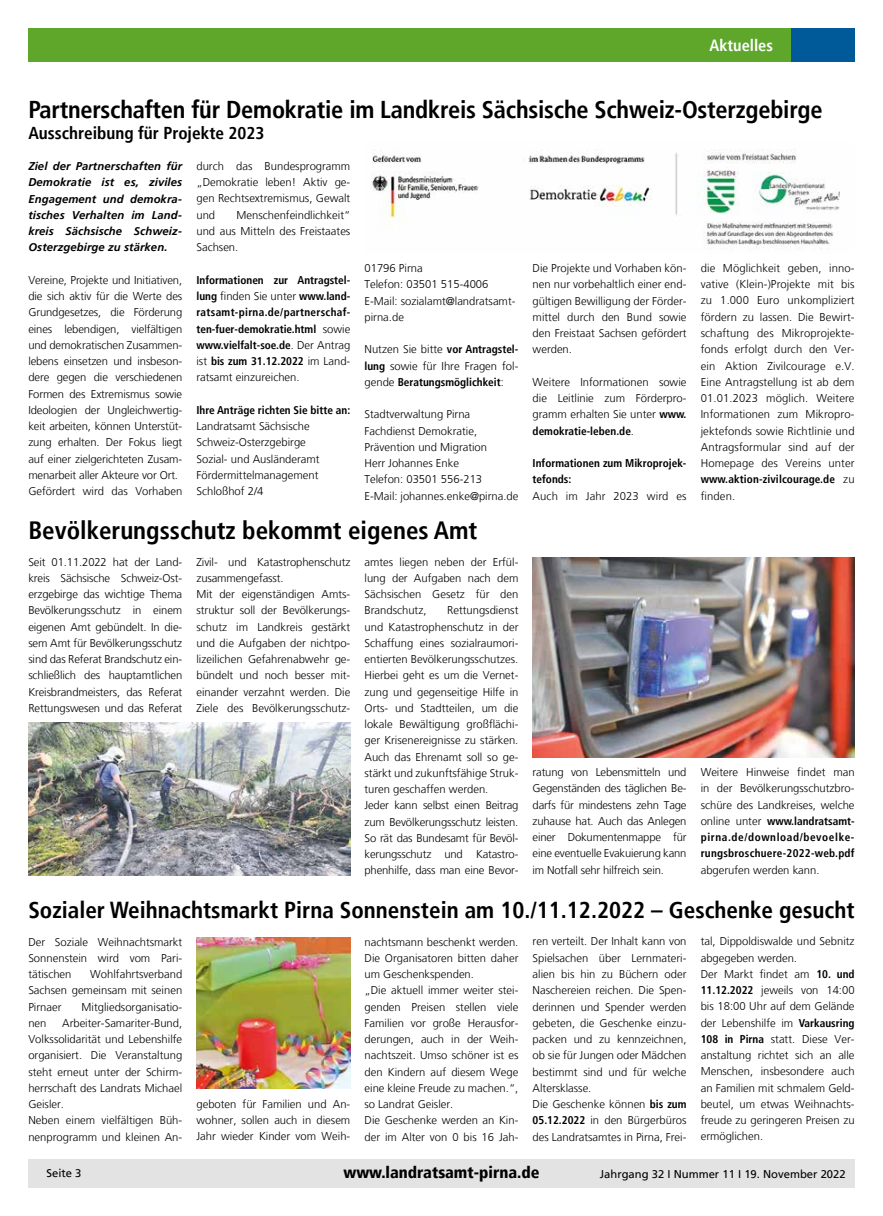
<style>
.page{position:relative;width:883px;height:1216px;background:#fff}
.page>*{position:absolute;margin:0;border:0;box-sizing:border-box;transform-origin:0 0}
.t1{font:700 condensed 25px "Frutiger";color:#000}
.t2{font:700 condensed 24.38px "Frutiger";letter-spacing:-.01em;color:#000}
.t3{font:700 condensed 23.12px "Frutiger";color:#000}
.t4{font:700 condensed 17.25px "Frutiger";color:#000}
.t5{font:900 condensed 16.25px "Frutiger";color:#000}
.t6{font:700 condensed 16.25px "Frutiger";color:#fff}
.t7{font:300 11.25px/16.2px "Frutiger";color:#000;text-align:justify}
.t8{font:700 condensed 11.25px/16.2px "Frutiger";color:#000;text-align:justify}
.t9{font:italic 700 11.25px/16.2px "Frutiger";letter-spacing:.01em;color:#000;text-align:justify}
.t10{font:11.25px "Frutiger";color:#000}
.s1{font-weight:300;font-stretch:normal}
.s2{font-weight:700;font-stretch:condensed}
</style>
<div class="page">
<div style="left:28px;top:28px;width:814px;height:34px;background:#5ea72b"></div>
<div style="left:790px;top:28px;width:64px;height:34px;background:#005a9a"></div>
<div style="left:28px;top:1159px;width:826px;height:28px;background:#e3e3e3"></div>
<img style="left:371px;top:149px;width:469px;height:99px">
<img style="left:28px;top:722px;width:322px;height:153px">
<img style="left:196px;top:937px;width:154px;height:151px">
<img style="left:532px;top:557px;width:322px;height:200px">
<h3 class="t6" style="left:709px;top:36px;width:65px">Aktuelles</h3>
<h2 class="t2" style="left:28px;top:95px;width:795px">Partnerschaften für Demokratie im Landkreis Sächsische Schweiz-Osterzgebirge</h2>
<h3 class="t4" style="left:28px;top:123px;width:237px">Ausschreibung für Projekte 2023</h3>
<p class="t9" style="left:28px;top:158px;width:155px">Ziel der Partnerschaften für Demokratie ist es, ziviles Engagement und demokra&shy;tisches Verhalten im Land&shy;kreis Sächsische Schweiz-Osterzgebirge zu stärken.</p>
<p class="t7" style="left:28px;top:272px;width:155px;text-align:left">Vereine, Projekte und Initiativen, die sich aktiv für die Werte des<br>Grundgesetzes, die Förderung eines lebendigen, vielfältigen und demokratischen Zusammen&shy;lebens einsetzen und insbeson&shy;dere gegen die verschiedenen<br>Formen des Extremismus sowie<br>Ideologien der Ungleichwertig&shy;keit arbeiten, können Unterstüt&shy;zung erhalten. Der Fokus liegt auf einer zielgerichteten Zusam&shy;menarbeit aller Akteure vor Ort.<br>Gefördert wird das Vorhaben</p>
<p class="t7" style="left:196px;top:158px;width:155px">durch das Bundesprogramm „Demokratie leben! Aktiv ge&shy;gen Rechtsextremismus, Gewalt und</p>
<p class="t7" style="left:196px;top:207px;width:155px;text-indent:40px">Menschenfeindlichkeit“ und aus Mitteln des Freistaates Sachsen.</p>
<p class="t8" style="left:196px;top:272px;width:155px">Informationen zur Antragstel&shy;lung <span class="s1">finden Sie unter</span> www.land&shy;ratsamt-pirna.de/partnerschaf&shy;ten-fuer-demokratie.html <span class="s1">sowie </span>www.vielfalt-soe.de<span class="s1">. Der Antrag ist</span> bis zum 31.12.2022 <span class="s1">im Land&shy;ratsamt einzureichen.</span></p>
<p class="t8" style="left:196px;top:402px;width:155px">Ihre Anträge richten Sie bitte an:</p>
<p class="t7" style="left:196px;top:418px;width:125px;text-align:left">Landratsamt Sächsische<br>Schweiz-Osterzgebirge<br>Sozial- und Ausländeramt<br>Fördermittelmanagement<br>Schloßhof 2/4</p>
<p class="t7" style="left:364px;top:260px;width:152px;text-align:left">01796 Pirna<br>Telefon: 03501 515-4006<br>E-Mail: sozialamt@landratsamt&shy;pirna.de</p>
<p class="t7" style="left:364px;top:341px;width:155px">Nutzen Sie bitte <span class="s2">vor Antragstel&shy;lung</span> sowie für Ihre Fragen fol&shy;gende <span class="s2">Beratungsmöglichkeit</span>:</p>
<p class="t7" style="left:364px;top:406px;width:155px;text-align:left">Stadtverwaltung Pirna<br>Fachdienst Demokratie,<br>Prävention und Migration<br>Herr Johannes Enke<br>Telefon: 03501 556-213<br>E-Mail: johannes.enke@pirna.de</p>
<h1 class="t1" style="left:28px;top:516px;width:450px">Bevölkerungsschutz bekommt eigenes Amt</h1>
<p class="t7" style="left:28px;top:554px;width:155px">Seit 01.11.2022 hat der Land&shy;kreis Sächsische Schweiz-Ost&shy;erzgebirge das wichtige Thema Bevölkerungsschutz in einem eigenen Amt gebündelt. In die&shy;sem Amt für Bevölkerungsschutz sind das Referat Brandschutz ein&shy;schließlich des hauptamtlichen Kreisbrandmeisters, das Referat Rettungswesen und das Referat</p>
<p class="t7" style="left:196px;top:553px;width:155px;text-align:left">Zivil- und Katastrophenschutz zusammengefasst.<br>Mit der eigenständigen Amts&shy;struktur soll der Bevölkerungs&shy;schutz im Landkreis gestärkt und die Aufgaben der nichtpo&shy;lizeilichen Gefahrenabwehr ge&shy;bündelt und noch besser mit&shy;einander verzahnt werden. Die<br>Ziele des Bevölkerungsschutz-</p>
<p class="t7" style="left:364px;top:553px;width:155px">amtes liegen neben der Erfül&shy;lung der Aufgaben nach dem Sächsischen Gesetz für den Brandschutz,</p>
<p class="t7" style="left:364px;top:602px;width:155px;text-align:left;text-indent:83px">Rettungsdienst und Katastrophenschutz in der<br>Schaffung eines sozialraumori&shy;entierten Bevölkerungsschutzes.<br>Hierbei geht es um die Vernet&shy;zung und gegenseitige Hilfe in<br>Orts- und Stadtteilen, um die lokale Bewältigung großflächi&shy;ger Krisenereignisse zu stärken.<br>Auch das Ehrenamt soll so ge&shy;stärkt und zukunftsfähige Struk&shy;turen geschaffen werden.<br>Jeder kann selbst einen Beitrag zum Bevölkerungsschutz leisten.<br>So rät das Bundesamt für Bevöl&shy;kerungsschutz und Katastro&shy;phenhilfe, dass man eine Bevor-</p>
<p class="t7" style="left:532px;top:260px;width:155px">Die Projekte und Vorhaben kön&shy;nen nur vorbehaltlich einer end&shy;gültigen Bewilligung der Förder&shy;mittel durch den Bund sowie den Freistaat Sachsen gefördert werden.</p>
<p class="t7" style="left:532px;top:374px;width:155px">Weitere Informationen sowie die Leitlinie zum Förderpro&shy;gramm erhalten Sie unter <span class="s2">www. demokratie-leben.de</span>.</p>
<p class="t8" style="left:532px;top:455px;width:155px">Informationen zum Mikroprojek&shy;tefonds:</p>
<p class="t7" style="left:532px;top:487px;width:155px">Auch im Jahr 2023 wird es</p>
<p class="t7" style="left:700px;top:260px;width:155px">die Möglichkeit geben, inno&shy;vative (Klein-)Projekte mit bis zu 1.000 Euro unkompliziert fördern zu lassen. Die Bewirt&shy;schaftung des Mikroprojekte&shy;fonds erfolgt durch den Ver&shy;ein Aktion Zivilcourage e.V.<br>Eine Antragstellung ist ab dem 01.01.2023 möglich. Weitere Informationen zum Mikropro&shy;jektefonds sowie Richtlinie und Antragsformular sind auf der Homepage des Vereins unter <span class="s2">www.aktion-zivilcourage.de</span> zu finden.</p>
<p class="t7" style="left:532px;top:764px;width:155px">ratung von Lebensmitteln und Gegenständen des täglichen Be&shy;darfs für mindestens zehn Tage zuhause hat. Auch das Anlegen einer Dokumentenmappe für eine eventuelle Evakuierung kann im Notfall sehr hilfreich sein.</p>
<p class="t7" style="left:700px;top:764px;width:155px">Weitere Hinweise findet man in der Bevölkerungsschutzbro&shy;schüre des Landkreises, welche online unter <span class="s2">www.landratsamt&shy;pirna.de/download/bevoelke&shy;rungsbroschuere-2022-web.pdf</span></p>
<p class="t7" style="left:700px;top:861px;width:120px">abgerufen werden kann.</p>
<h3 class="t3" style="left:28px;top:896px;width:827px">Sozialer Weihnachtsmarkt Pirna Sonnenstein am 10./11.12.2022 – Geschenke gesucht</h3>
<p class="t7" style="left:28px;top:933px;width:155px">Der Soziale Weihnachtsmarkt Sonnenstein wird vom Pari&shy;tätischen</p>
<p class="t7" style="left:28px;top:966px;width:155px;text-indent:62px">Wohlfahrtsverband Sachsen gemeinsam mit seinen Pirnaer</p>
<p class="t7" style="left:81px;top:998px;width:102px">Mitgliedsorganisatio-</p>
<p class="t7" style="left:28px;top:1014px;width:155px;text-align:left;text-indent:34px">Arbeiter-Samariter-Bund,<br>Volkssolidarität und Lebenshilfe organisiert. Die Veranstaltung steht erneut unter der Schirm&shy;herrschaft des Landrats Michael<br>Geisler.<br>Neben einem vielfältigen Büh&shy;nenprogramm und kleinen An-</p>
<p class="t7" style="left:28px;top:1014px;width:20px">nen</p>
<p class="t7" style="left:196px;top:1095px;width:155px">geboten für Familien und An&shy;wohner, sollen auch in diesem Jahr wieder Kinder vom Weih-</p>
<p class="t7" style="left:364px;top:933px;width:155px;text-align:left">nachtsmann beschenkt werden.<br>Die Organisatoren bitten daher um Geschenkspenden.<br>„Die aktuell immer weiter stei&shy;genden Preisen stellen viele<br>Familien vor große Herausfor&shy;derungen, auch in der Weih&shy;nachtszeit. Umso schöner ist es den Kindern auf diesem Wege eine kleine Freude zu machen.“, so Landrat Geisler.<br>Die Geschenke werden an Kin&shy;der im Alter von 0 bis 16 Jah-</p>
<p class="t7" style="left:532px;top:933px;width:155px;text-align:left">ren verteilt. Der Inhalt kann von<br>Spielsachen über Lernmateri&shy;alien bis hin zu Büchern oder<br>Naschereien reichen. Die Spen&shy;derinnen und Spender werden gebeten, die Geschenke einzu&shy;packen und zu kennzeichnen, ob sie für Jungen oder Mädchen bestimmt sind und für welche<br>Altersklasse.<br>Die Geschenke können <span class="s2">bis zum<br>05.12.2022</span> in den Bürgerbüros des Landratsamtes in Pirna, Frei-</p>
<p class="t7" style="left:700px;top:933px;width:155px;text-align:left">tal, Dippoldiswalde und Sebnitz abgegeben werden.<br>Der Markt findet am <span class="s2">10. und<br>11.12.2022</span> jeweils von 14:00 bis 18:00 Uhr auf dem Gelände der Lebenshilfe im <span class="s2">Varkausring<br>108 in Pirna</span> statt. Diese Ver&shy;anstaltung richtet sich an alle<br>Menschen, insbesondere auch an Familien mit schmalem Geld&shy;beutel, um etwas Weihnachts&shy;freude zu geringeren Preisen zu ermöglichen.</p>
<p class="t10" style="left:46px;top:1166px;width:37px">Seite 3</p>
<h3 class="t5" style="left:343px;top:1162px;width:197px">www.landratsamt-pirna.de</h3>
<p class="t10" style="left:599px;top:1167px;width:247px">Jahrgang 32 I Nummer 11 I 19. November 2022</p>
</div>
